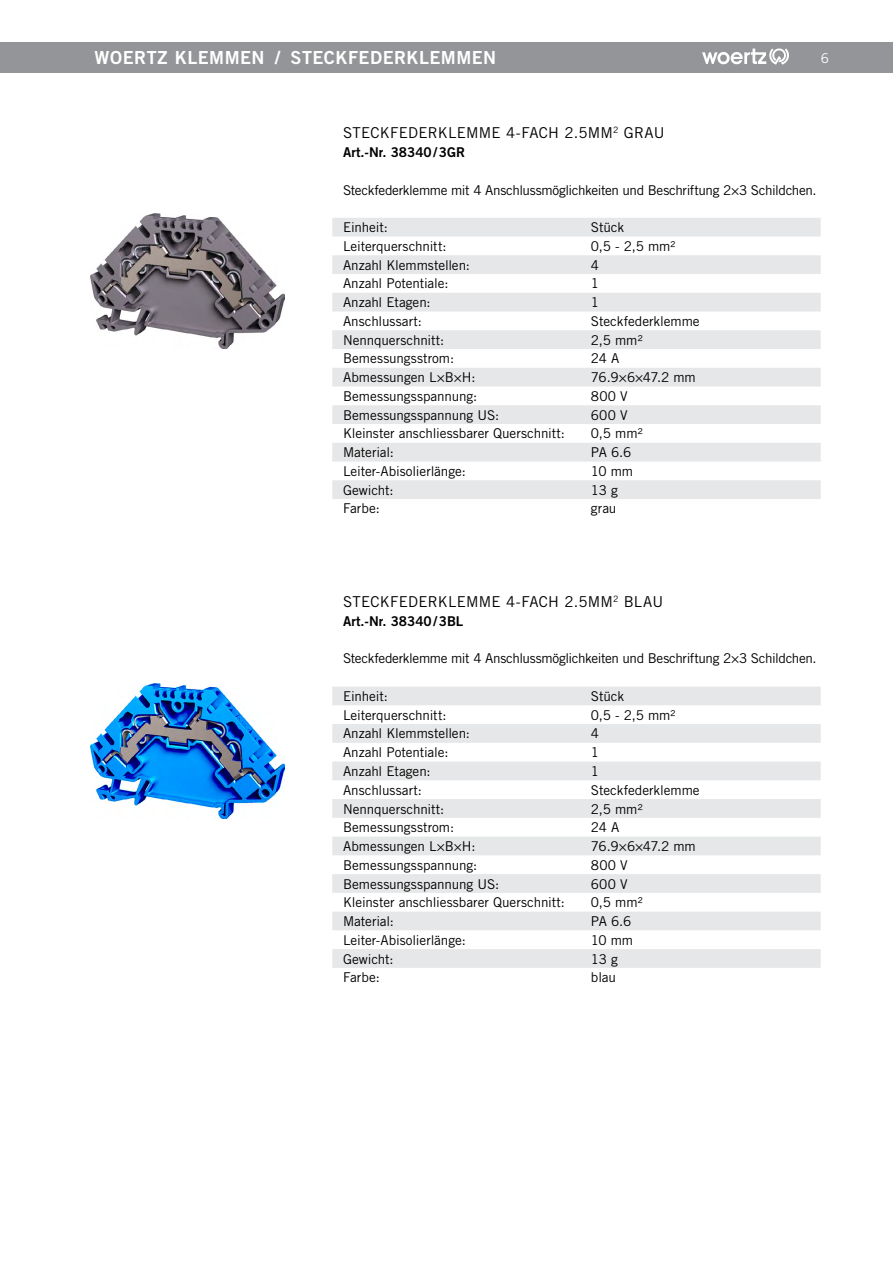
<style>
.page{position:relative;width:893px;height:1263px;background:#fff}
.page>*{position:absolute;margin:0;border:0;box-sizing:border-box;transform-origin:0 0}
.t1{font:18px "Trade Gothic LT Std Bd 2";letter-spacing:.03em;color:#fff}
.t2{font:15px "Trade Gothic LT Std";letter-spacing:.015em;color:#000}
.t3{font:13.5px "Trade Gothic LT Std";letter-spacing:-.005em;color:#000}
.t4{font:13.5px "Trade Gothic LT Std Bd 2";letter-spacing:-.005em;color:#000}
.t5{font:13.5px "Trade Gothic LT Std";color:#fff}
</style>
<div class="page">
<div style="left:0;top:43px;width:893px;height:30px;background:#939598"></div>
<svg style="left:702px;top:48px;width:87px;height:17px"></svg>
<div style="left:332px;top:218px;width:489px;height:18px;background:#e6e7e8"></div>
<div style="left:332px;top:255px;width:489px;height:19px;background:#e6e7e8"></div>
<div style="left:332px;top:293px;width:489px;height:18px;background:#e6e7e8"></div>
<div style="left:332px;top:330px;width:489px;height:19px;background:#e6e7e8"></div>
<div style="left:332px;top:368px;width:489px;height:18px;background:#e6e7e8"></div>
<div style="left:332px;top:405px;width:489px;height:19px;background:#e6e7e8"></div>
<div style="left:332px;top:443px;width:489px;height:18px;background:#e6e7e8"></div>
<div style="left:332px;top:480px;width:489px;height:19px;background:#e6e7e8"></div>
<div style="left:332px;top:686px;width:489px;height:19px;background:#e6e7e8"></div>
<div style="left:332px;top:724px;width:489px;height:19px;background:#e6e7e8"></div>
<div style="left:332px;top:761px;width:489px;height:19px;background:#e6e7e8"></div>
<div style="left:332px;top:799px;width:489px;height:19px;background:#e6e7e8"></div>
<div style="left:332px;top:836px;width:489px;height:19px;background:#e6e7e8"></div>
<div style="left:332px;top:874px;width:489px;height:19px;background:#e6e7e8"></div>
<div style="left:332px;top:911px;width:489px;height:19px;background:#e6e7e8"></div>
<div style="left:332px;top:949px;width:489px;height:19px;background:#e6e7e8"></div>
<img style="left:90px;top:214px;width:195px;height:135px">
<img style="left:90px;top:684px;width:195px;height:135px">
<h1 class="t1" style="left:95px;top:46px;width:158px">WOERTZ KLEMMEN</h1>
<h1 class="t1" style="left:275px;top:46px;width:120px">/ STECKFEDERKLE</h1>
<h1 class="t1" style="left:441px;top:46px;width:43px">MMEN</h1>
<p class="t5" style="left:821px;top:50px;width:10px">6</p>
<p class="t2" style="left:343px;top:124px;width:323px">SteckfederKlemme 4-Fach 2.5mm<sup>2</sup> grau</p>
<p class="t4" style="left:343px;top:144px;width:124px">ART.-NR. 38340/3GR</p>
<p class="t3" style="left:343px;top:182px;width:475px">Steckfederklemme mit 4 Anschlussmöglichkeiten und Beschriftung 2×3 Schildchen.</p>
<p class="t3" style="left:343px;top:219px;width:46px">Einheit:</p>
<p class="t3" style="left:591px;top:219px;width:35px">Stück</p>
<p class="t3" style="left:343px;top:238px;width:105px">Leiterquerschnitt:</p>
<p class="t3" style="left:591px;top:238px;width:86px">0,5 - 2,5 mm²</p>
<p class="t3" style="left:343px;top:257px;width:129px">Anzahl Klemmstellen:</p>
<p class="t3" style="left:591px;top:257px;width:10px">4</p>
<p class="t3" style="left:343px;top:275px;width:107px">Anzahl Potentiale:</p>
<p class="t3" style="left:591px;top:275px;width:10px">1</p>
<p class="t3" style="left:343px;top:294px;width:89px">Anzahl Etagen:</p>
<p class="t3" style="left:591px;top:294px;width:10px">1</p>
<p class="t3" style="left:343px;top:313px;width:80px">Anschlussart:</p>
<p class="t3" style="left:591px;top:313px;width:110px">Steckfederklemme</p>
<p class="t3" style="left:343px;top:332px;width:103px">Nennquerschnitt:</p>
<p class="t3" style="left:591px;top:332px;width:53px">2,5 mm²</p>
<p class="t3" style="left:343px;top:350px;width:113px">Bemessungsstrom:</p>
<p class="t3" style="left:591px;top:350px;width:29px">24 A</p>
<p class="t3" style="left:343px;top:369px;width:134px">Abmessungen L×B×H :</p>
<p class="t3" style="left:591px;top:369px;width:106px">76.9×6×47.2 mm</p>
<p class="t3" style="left:343px;top:388px;width:136px">Bemessungsspannung:</p>
<p class="t3" style="left:591px;top:388px;width:38px">800 V</p>
<p class="t3" style="left:343px;top:407px;width:158px">Bemessungsspannung U S:</p>
<p class="t3" style="left:591px;top:407px;width:38px">600 V</p>
<p class="t3" style="left:343px;top:425px;width:223px">Kleinster anschliessbarer Querschnitt:</p>
<p class="t3" style="left:591px;top:425px;width:53px">0,5 mm²</p>
<p class="t3" style="left:343px;top:444px;width:53px">Material:</p>
<p class="t3" style="left:591px;top:444px;width:42px">PA 6.6</p>
<p class="t3" style="left:343px;top:463px;width:124px">Leiter-Abisolierlänge:</p>
<p class="t3" style="left:591px;top:463px;width:44px">10 mm</p>
<p class="t3" style="left:343px;top:482px;width:52px">Gewicht:</p>
<p class="t3" style="left:591px;top:482px;width:28px">13 g</p>
<p class="t3" style="left:343px;top:500px;width:38px">Farbe:</p>
<p class="t3" style="left:591px;top:500px;width:27px">grau</p>
<p class="t2" style="left:343px;top:593px;width:322px">SteckfederKlemme 4-Fach 2.5mm<sup>2</sup> blau</p>
<p class="t4" style="left:343px;top:613px;width:122px">ART.-NR. 38340/3BL</p>
<p class="t3" style="left:343px;top:650px;width:475px">Steckfederklemme mit 4 Anschlussmöglichkeiten und Beschriftung 2×3 Schildchen.</p>
<p class="t3" style="left:343px;top:688px;width:46px">Einheit:</p>
<p class="t3" style="left:591px;top:688px;width:35px">Stück</p>
<p class="t3" style="left:343px;top:707px;width:105px">Leiterquerschnitt:</p>
<p class="t3" style="left:591px;top:707px;width:86px">0,5 - 2,5 mm²</p>
<p class="t3" style="left:343px;top:725px;width:129px">Anzahl Klemmstellen:</p>
<p class="t3" style="left:591px;top:725px;width:10px">4</p>
<p class="t3" style="left:343px;top:744px;width:107px">Anzahl Potentiale:</p>
<p class="t3" style="left:591px;top:744px;width:10px">1</p>
<p class="t3" style="left:343px;top:763px;width:89px">Anzahl Etagen:</p>
<p class="t3" style="left:591px;top:763px;width:10px">1</p>
<p class="t3" style="left:343px;top:782px;width:80px">Anschlussart:</p>
<p class="t3" style="left:591px;top:782px;width:110px">Steckfederklemme</p>
<p class="t3" style="left:343px;top:800px;width:103px">Nennquerschnitt:</p>
<p class="t3" style="left:591px;top:800px;width:53px">2,5 mm²</p>
<p class="t3" style="left:343px;top:819px;width:113px">Bemessungsstrom:</p>
<p class="t3" style="left:591px;top:819px;width:29px">24 A</p>
<p class="t3" style="left:343px;top:838px;width:134px">Abmessungen L×B×H :</p>
<p class="t3" style="left:591px;top:838px;width:106px">76.9×6×47.2 mm</p>
<p class="t3" style="left:343px;top:857px;width:136px">Bemessungsspannung:</p>
<p class="t3" style="left:591px;top:857px;width:38px">800 V</p>
<p class="t3" style="left:343px;top:875px;width:158px">Bemessungsspannung U S:</p>
<p class="t3" style="left:591px;top:875px;width:38px">600 V</p>
<p class="t3" style="left:343px;top:894px;width:223px">Kleinster anschliessbarer Querschnitt:</p>
<p class="t3" style="left:591px;top:894px;width:53px">0,5 mm²</p>
<p class="t3" style="left:343px;top:913px;width:53px">Material:</p>
<p class="t3" style="left:591px;top:913px;width:42px">PA 6.6</p>
<p class="t3" style="left:343px;top:932px;width:124px">Leiter-Abisolierlänge:</p>
<p class="t3" style="left:591px;top:932px;width:44px">10 mm</p>
<p class="t3" style="left:343px;top:950px;width:52px">Gewicht:</p>
<p class="t3" style="left:591px;top:950px;width:28px">13 g</p>
<p class="t3" style="left:343px;top:969px;width:38px">Farbe:</p>
<p class="t3" style="left:591px;top:969px;width:27px">blau</p>
</div>
